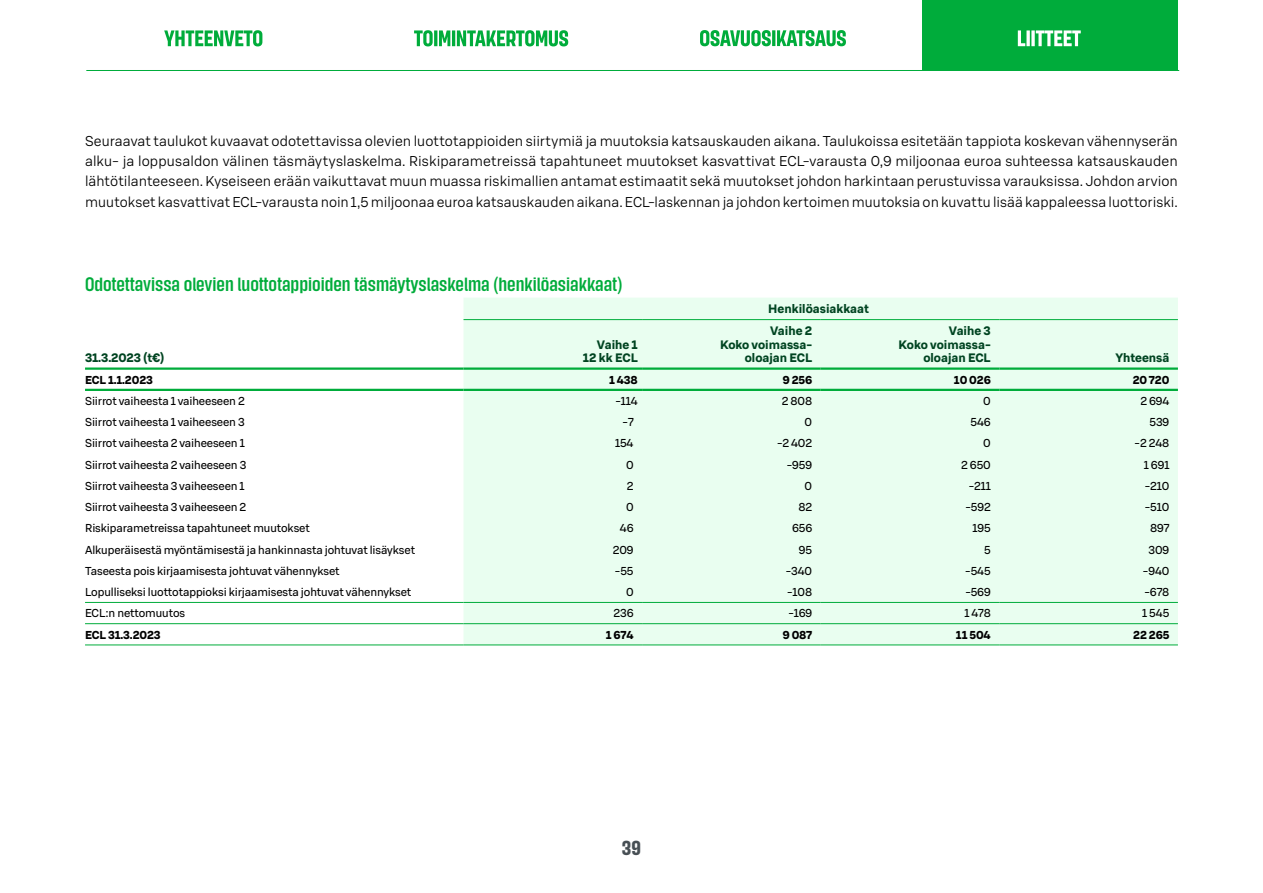
<style>
.page{position:relative;width:1263px;height:893px;background:#fff}
.page>*{position:absolute;margin:0;border:0;box-sizing:border-box;transform-origin:0 0}
.t1{font:700 20.25px "S Bonus Display";color:#474f54}
.t2{font:600 19.5px "S Bonus Display";color:#00ac3b}
.P_Leipis{font:300 13.95px/20.2px "S Bonus UX";color:#000;text-align:justify}
.t3{font:700 12px/13.5px "S Bonus UX";color:#004421;text-align:right}
.t4{font:11.25px "S Bonus UX";letter-spacing:-.01em;color:#000}
.t5{font:700 11.25px "S Bonus UX";letter-spacing:-.01em;color:#000}
</style>
<div class="page">
<div style="left:923px;top:0;width:255px;height:71px;background:#00ac3b"></div>
<hr style="left:86px;top:70px;width:1093px;height:1px;background:#00ac3b">
<svg style="left:1018px;top:30px;width:63px;height:16px"></svg>
<svg style="left:164px;top:30px;width:98px;height:16px"></svg>
<svg style="left:414px;top:30px;width:154px;height:16px"></svg>
<svg style="left:700px;top:30px;width:146px;height:16px"></svg>
<div style="left:463px;top:298px;width:715px;height:347px;background:#e9fef0"></div>
<hr style="left:85px;top:367px;width:378px;height:3px;background:#00ac3b">
<hr style="left:463px;top:367px;width:179px;height:3px;background:#00ac3b">
<hr style="left:642px;top:367px;width:179px;height:3px;background:#00ac3b">
<hr style="left:821px;top:367px;width:178px;height:3px;background:#00ac3b">
<hr style="left:999px;top:367px;width:179px;height:3px;background:#00ac3b">
<hr style="left:85px;top:389px;width:378px;height:2px;background:#00ac3b">
<hr style="left:463px;top:389px;width:179px;height:2px;background:#00ac3b">
<hr style="left:642px;top:389px;width:179px;height:2px;background:#00ac3b">
<hr style="left:821px;top:389px;width:178px;height:2px;background:#00ac3b">
<hr style="left:999px;top:389px;width:179px;height:2px;background:#00ac3b">
<hr style="left:85px;top:602px;width:378px;height:1px;background:#00ac3b">
<hr style="left:463px;top:602px;width:179px;height:1px;background:#00ac3b">
<hr style="left:642px;top:602px;width:179px;height:1px;background:#00ac3b">
<hr style="left:821px;top:602px;width:178px;height:1px;background:#00ac3b">
<hr style="left:999px;top:602px;width:179px;height:1px;background:#00ac3b">
<hr style="left:85px;top:623px;width:378px;height:1px;background:#00ac3b">
<hr style="left:463px;top:623px;width:179px;height:1px;background:#00ac3b">
<hr style="left:642px;top:623px;width:179px;height:1px;background:#00ac3b">
<hr style="left:821px;top:623px;width:178px;height:1px;background:#00ac3b">
<hr style="left:999px;top:623px;width:179px;height:1px;background:#00ac3b">
<hr style="left:85px;top:645px;width:378px;height:1px;background:#00ac3b">
<hr style="left:463px;top:645px;width:179px;height:1px;background:#00ac3b">
<hr style="left:642px;top:645px;width:179px;height:1px;background:#00ac3b">
<hr style="left:821px;top:645px;width:178px;height:1px;background:#00ac3b">
<hr style="left:999px;top:645px;width:179px;height:1px;background:#00ac3b">
<hr style="left:463px;top:319px;width:179px;height:1px;background:#00ac3b">
<hr style="left:642px;top:319px;width:179px;height:1px;background:#00ac3b">
<hr style="left:821px;top:319px;width:178px;height:1px;background:#00ac3b">
<hr style="left:999px;top:319px;width:179px;height:1px;background:#00ac3b">
<p class="P_Leipis" style="left:85px;top:130px;width:1094px">Seuraavat taulukot kuvaavat odotettavissa olevien luottotappioiden siirtymiä ja muutoksia katsauskauden aikana. Taulukoissa esitetään tappiota koskevan vähennyserän alku- ja loppusaldon välinen täsmäytyslaskelma. Riskiparametreissä tapahtuneet muutokset kasvattivat ECL-varausta 0,9 miljoonaa euroa suhteessa katsauskauden lähtötilanteeseen. Kyseiseen erään vaikuttavat muun muassa riskimallien antamat estimaatit sekä muutokset johdon harkintaan perustuvissa varauksissa. Johdon arvion muutokset kasvattivat ECL-varausta noin 1,5 miljoonaa euroa katsauskauden aikana. ECL-laskennan ja johdon kertoimen muutoksia on kuvattu lisää kappaleessa luottoriski.</p>
<h2 class="t2" style="left:85px;top:272px;width:539px">Odotettavissa olevien luottotappioiden täsmäytyslaskelma (henkilöasiakkaat)</h2>
<p class="t3" style="left:85px;top:351px;width:81px">31.3.2023 (t€)</p>
<p class="t3" style="left:583px;top:337px;width:56px">Vaihe 1<br>12 kk ECL</p>
<p class="t3" style="left:768px;top:302px;width:102px">Henkilöasiakkaat</p>
<p class="t3" style="left:720px;top:324px;width:94px">Vaihe 2<br>Koko voimassa&shy;oloajan ECL</p>
<p class="t3" style="left:899px;top:324px;width:94px">Vaihe 3<br>Koko voimassa&shy;oloajan ECL</p>
<p class="t3" style="left:1115px;top:351px;width:55px">Yhteensä</p>
<p class="t5" style="left:85px;top:372px;width:69px">ECL 1.1.2023</p>
<p class="t5" style="left:609px;top:372px;width:30px">1 438</p>
<p class="t5" style="left:783px;top:372px;width:31px">9 256</p>
<p class="t5" style="left:954px;top:372px;width:38px">10 026</p>
<p class="t5" style="left:1133px;top:372px;width:38px">20 720</p>
<p class="t4" style="left:85px;top:393px;width:161px">Siirrot vaiheesta 1 vaiheeseen 2</p>
<p class="t4" style="left:615px;top:393px;width:24px">-114</p>
<p class="t4" style="left:782px;top:393px;width:32px">2 808</p>
<p class="t4" style="left:983px;top:393px;width:9px">0</p>
<p class="t4" style="left:1140px;top:393px;width:31px">2 694</p>
<p class="t4" style="left:85px;top:414px;width:161px">Siirrot vaiheesta 1 vaiheeseen 3</p>
<p class="t4" style="left:623px;top:414px;width:13px">-7</p>
<p class="t4" style="left:805px;top:414px;width:9px">0</p>
<p class="t4" style="left:970px;top:414px;width:22px">546</p>
<p class="t4" style="left:1149px;top:414px;width:21px">539</p>
<p class="t4" style="left:85px;top:436px;width:161px">Siirrot vaiheesta 2 vaiheeseen 1</p>
<p class="t4" style="left:615px;top:436px;width:20px">154</p>
<p class="t4" style="left:777px;top:436px;width:37px">-2 402</p>
<p class="t4" style="left:983px;top:436px;width:9px">0</p>
<p class="t4" style="left:1134px;top:436px;width:36px">-2 248</p>
<p class="t4" style="left:85px;top:457px;width:163px">Siirrot vaiheesta 2 vaiheeseen 3</p>
<p class="t4" style="left:626px;top:457px;width:9px">0</p>
<p class="t4" style="left:787px;top:457px;width:27px">-959</p>
<p class="t4" style="left:961px;top:457px;width:31px">2 650</p>
<p class="t4" style="left:1144px;top:457px;width:27px">1 691</p>
<p class="t4" style="left:85px;top:478px;width:161px">Siirrot vaiheesta 3 vaiheeseen 1</p>
<p class="t4" style="left:627px;top:478px;width:8px">2</p>
<p class="t4" style="left:805px;top:478px;width:9px">0</p>
<p class="t4" style="left:969px;top:478px;width:24px">-211</p>
<p class="t4" style="left:1145px;top:478px;width:26px">-210</p>
<p class="t4" style="left:85px;top:499px;width:163px">Siirrot vaiheesta 3 vaiheeseen 2</p>
<p class="t4" style="left:626px;top:499px;width:9px">0</p>
<p class="t4" style="left:798px;top:499px;width:15px">82</p>
<p class="t4" style="left:965px;top:499px;width:27px">-592</p>
<p class="t4" style="left:1145px;top:499px;width:26px">-510</p>
<p class="t4" style="left:85px;top:521px;width:226px">Riskiparametreissa tapahtuneet muutokset</p>
<p class="t4" style="left:620px;top:521px;width:15px">46</p>
<p class="t4" style="left:792px;top:521px;width:22px">656</p>
<p class="t4" style="left:972px;top:521px;width:20px">195</p>
<p class="t4" style="left:1150px;top:521px;width:21px">897</p>
<p class="t4" style="left:85px;top:542px;width:332px">Alkuperäisestä myöntämisestä ja hankinnasta johtuvat lisäykset</p>
<p class="t4" style="left:613px;top:542px;width:22px">209</p>
<p class="t4" style="left:799px;top:542px;width:15px">95</p>
<p class="t4" style="left:984px;top:542px;width:8px">5</p>
<p class="t4" style="left:1148px;top:542px;width:22px">309</p>
<p class="t4" style="left:85px;top:563px;width:256px">Taseesta pois kirjaamisesta johtuvat vähennykset</p>
<p class="t4" style="left:615px;top:563px;width:20px">-55</p>
<p class="t4" style="left:786px;top:563px;width:28px">-340</p>
<p class="t4" style="left:965px;top:563px;width:27px">-545</p>
<p class="t4" style="left:1143px;top:563px;width:28px">-940</p>
<p class="t4" style="left:85px;top:584px;width:328px">Lopulliseksi luottotappioksi kirjaamisesta johtuvat vähennykset</p>
<p class="t4" style="left:626px;top:584px;width:9px">0</p>
<p class="t4" style="left:787px;top:584px;width:26px">-108</p>
<p class="t4" style="left:965px;top:584px;width:27px">-569</p>
<p class="t4" style="left:1144px;top:584px;width:26px">-678</p>
<p class="t4" style="left:85px;top:606px;width:102px">ECL:n nettomuutos</p>
<p class="t4" style="left:613px;top:606px;width:22px">236</p>
<p class="t4" style="left:788px;top:606px;width:25px">-169</p>
<p class="t4" style="left:964px;top:606px;width:28px">1 478</p>
<p class="t4" style="left:1142px;top:606px;width:29px">1 545</p>
<p class="t5" style="left:85px;top:627px;width:77px">ECL 31.3.2023</p>
<p class="t5" style="left:606px;top:627px;width:29px">1 674</p>
<p class="t5" style="left:783px;top:627px;width:31px">9 087</p>
<p class="t5" style="left:956px;top:627px;width:36px">11 504</p>
<p class="t5" style="left:1133px;top:627px;width:38px">22 265</p>
<h1 class="t1" style="left:622px;top:835px;width:21px">39</h1>
</div>
